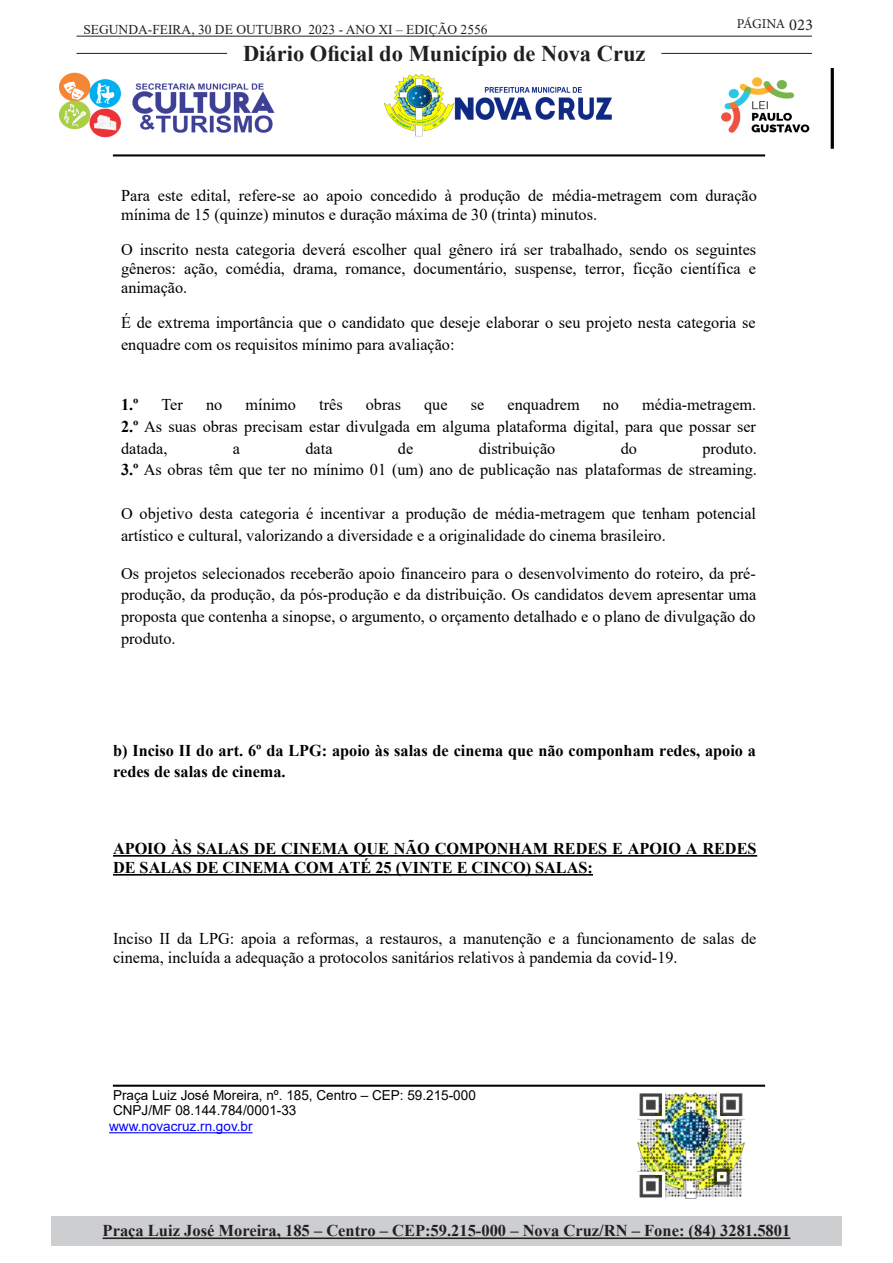
<style>
.page{position:relative;width:893px;height:1263px;background:#fff}
.page>*{position:absolute;margin:0;border:0;box-sizing:border-box;transform-origin:0 0}
.t1{font:700 22.5px "Times New Roman";color:#231f20}
.t2{font:16.5px/21.8px "Times New Roman";color:#000}
.t3{font:700 16.5px/21.8px "Times New Roman";color:#000}
.t4{font:700 16.5px "Times New Roman";color:#231f20}
.t5{font:13.65px/15.8px "Arial";color:#000}
.t6{font:13.5px "Times New Roman";color:#231f20}
.t7{font:13.5px "Minion Pro";letter-spacing:-.03em;color:#231f20}
.s1{font-size:16.5px}
.s2{font-weight:700}
.s3{color:#00f}
</style>
<div class="page">
<hr style="left:77px;top:36px;width:735px;height:1px;background:#231f20">
<hr style="left:77px;top:53px;width:150px;height:1px;background:#231f20">
<hr style="left:661px;top:53px;width:151px;height:1px;background:#231f20">
<div style="left:51px;top:1216px;width:791px;height:29px;background:#cdced0"></div>
<hr style="left:103px;top:1237px;width:687px;height:2px;background:#231f20">
<hr style="left:113px;top:855px;width:644px;height:2px;background:#000">
<hr style="left:113px;top:874px;width:480px;height:1px;background:#000">
<hr style="left:109px;top:1132px;width:143px;height:1px;background:#00f">
<hr style="left:113px;top:154px;width:652px;height:2px;background:#000">
<hr style="left:113px;top:1085px;width:652px;height:2px;background:#000">
<img style="left:637px;top:1092px;width:108px;height:106px">
<img style="left:60px;top:68px;width:773px;height:81px">
<p class="t6" style="left:83px;top:20px;width:406px">SEGUNDA-FEIRA, 30 DE OUTUBRO 2023 - ANO XI – EDIÇÃO 2556</p>
<h1 class="t1" style="left:243px;top:37px;width:404px">Diário Oficial do Município de Nova Cruz</h1>
<p class="t7" style="left:737px;top:15px;width:78px">PÁGINA <span class="s1">023</span></p>
<p class="t2" style="left:121px;top:186px;width:637px;line-height:18.9px">Para este edital, refere-se ao apoio concedido à produção de média-metragem com duração mínima de 15 (quinze) minutos e duração máxima de 30 (trinta) minutos.</p>
<p class="t2" style="left:121px;top:240px;width:637px;line-height:18.9px;text-align:justify">O inscrito nesta categoria deverá escolher qual gênero irá ser trabalhado, sendo os seguintes gêneros: ação, comédia, drama, romance, documentário, suspense, terror, ficção científica e animação.</p>
<p class="t2" style="left:121px;top:312px;width:636px">É de extrema importância que o candidato que deseje elaborar o seu projeto nesta categoria se enquadre com os requisitos mínimo para avaliação:</p>
<p class="t2" style="left:121px;top:394px;width:637px;text-align:justify;text-indent:521px">média-metragem.<br><span class="s2">2.º</span> As suas obras precisam estar divulgada em alguma plataforma digital, para que possar ser datada,</p>
<p class="t3" style="left:121px;top:394px;width:19px">1.º</p>
<p class="t2" style="left:162px;top:394px;width:23px">Ter</p>
<p class="t2" style="left:206px;top:394px;width:18px">no</p>
<p class="t2" style="left:246px;top:394px;width:52px">mínimo</p>
<p class="t2" style="left:319px;top:394px;width:25px">três</p>
<p class="t2" style="left:366px;top:394px;width:37px">obras</p>
<p class="t2" style="left:424px;top:394px;width:25px">que</p>
<p class="t2" style="left:471px;top:394px;width:15px">se</p>
<p class="t2" style="left:507px;top:394px;width:74px">enquadrem</p>
<p class="t2" style="left:603px;top:394px;width:18px">no</p>
<p class="t2" style="left:121px;top:437px;width:637px;text-align:right">produto.<br><span class="s2">3.º</span> As obras têm que ter no mínimo 01 (um) ano de publicação nas plataformas de streaming.</p>
<p class="t2" style="left:121px;top:502px;width:637px">O objetivo desta categoria é incentivar a produção de média-metragem que tenham potencial artístico e cultural, valorizando a diversidade e a originalidade do cinema brasileiro.</p>
<p class="t2" style="left:121px;top:562px;width:637px;text-align:justify">Os projetos selecionados receberão apoio financeiro para o desenvolvimento do roteiro, da pré&shy;produção, da produção, da pós-produção e da distribuição. Os candidatos devem apresentar uma proposta que contenha a sinopse, o argumento, o orçamento detalhado e o plano de divulgação do produto.</p>
<p class="t2" style="left:233px;top:437px;width:9px">a</p>
<p class="t2" style="left:306px;top:437px;width:29px">data</p>
<p class="t2" style="left:398px;top:437px;width:17px">de</p>
<p class="t2" style="left:479px;top:437px;width:78px">distribuição</p>
<p class="t2" style="left:621px;top:437px;width:18px">do</p>
<p class="t3" style="left:113px;top:739px;width:644px">b) Inciso II do art. 6º da LPG: apoio às salas de cinema que não componham redes, apoio a redes de salas de cinema.</p>
<p class="t3" style="left:113px;top:839px;width:645px;line-height:18.9px">APOIO ÀS SALAS DE CINEMA QUE NÃO COMPONHAM REDES E APOIO A REDES<br>DE SALAS DE CINEMA COM ATÉ 25 (VINTE E CINCO) SALAS:</p>
<p class="t2" style="left:113px;top:929px;width:645px;line-height:18.9px">Inciso II da LPG: apoia a reformas, a restauros, a manutenção e a funcionamento de salas de cinema, incluída a adequação a protocolos sanitários relativos à pandemia da covid-19.</p>
<p class="t5" style="left:109px;top:1087px;width:368px">Praça Luiz José Moreira, nº. 185, Centro – CEP: 59.215-000<br>CNPJ/MF 08.144.784/0001-33<br><span class="s3">www.novacruz.rn.gov.br</span></p>
<p class="t4" style="left:103px;top:1219px;width:689px">Praça Luiz José Moreira, 185 – Centro – CEP:59.215-000 – Nova Cruz/RN – Fone: (84) 3281.5801</p>
</div>
